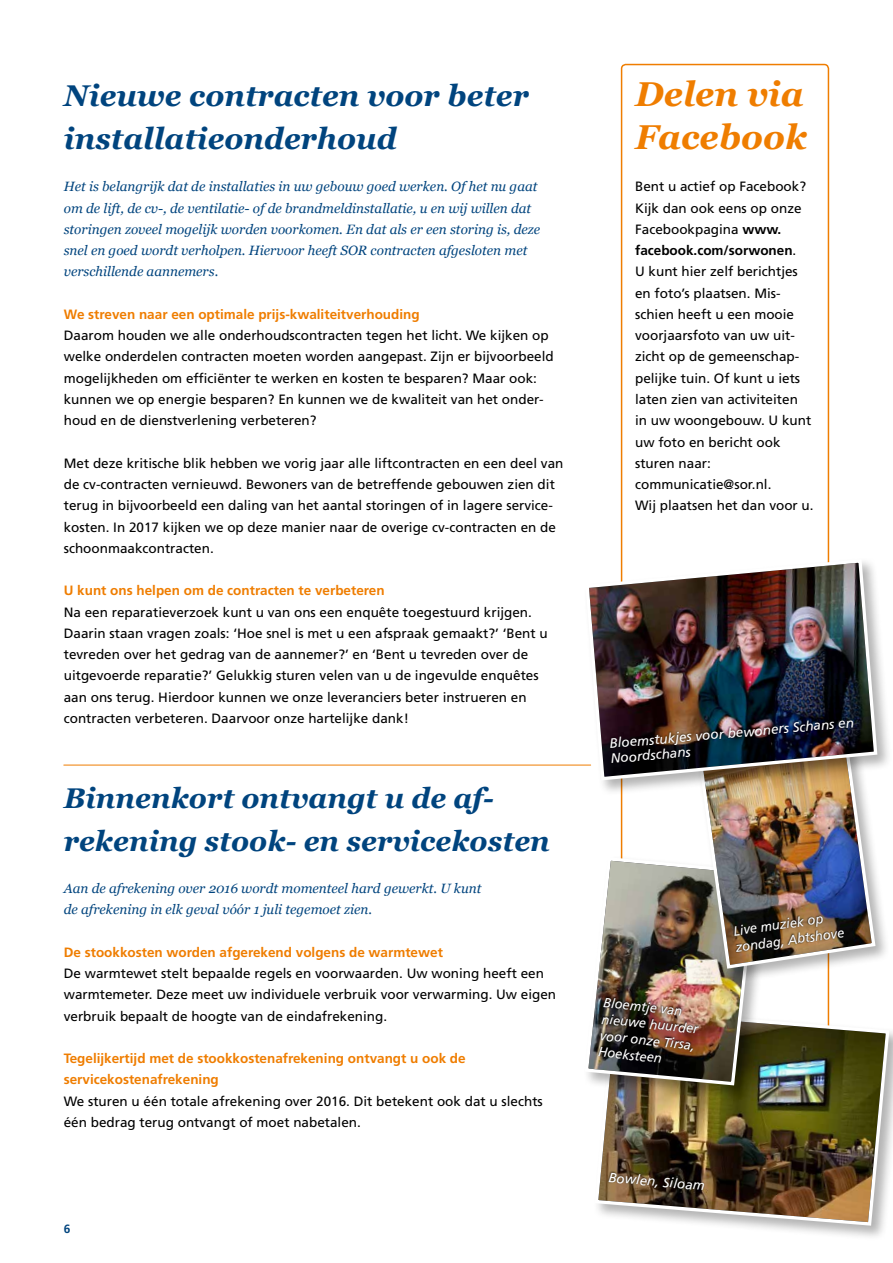
<style>
.page{position:relative;width:893px;height:1263px;background:#fff}
.page>*{position:absolute;margin:0;border:0;box-sizing:border-box;transform-origin:0 0}
.t1{font:italic 700 34.5px/42.5px "Georgia";color:#ef7d00}
.t2{font:italic 700 30px/42.5px "Georgia";color:#00447e}
.t3{font:italic 700 28.5px/42.5px "Georgia";color:#00447e}
.t4{font:13.5px/21.3px "Frutiger LT Std";color:#000}
.t5{font:italic 13.5px/21.3px "Georgia";color:#00447e}
.t6{font:700 13.5px/21.3px "Frutiger LT Std";color:#ef7d00}
.t7{font:italic 13.5px/16.5px "Frutiger LT Std";color:#fff;scale:.96 1}
.t8{font:italic 13.5px/15px "Frutiger LT Std";color:#fff}
.t9{font:700 12px "Frutiger LT Std";color:#00447e}
.s1{font-weight:700}
</style>
<div class="page">
<div style="left:593px;top:1006px;width:300px;height:235px;background:#000;opacity:.3"></div>
<img style="left:593px;top:1006px;width:298px;height:221px">
<svg style="left:606px;top:1170px;width:100px;height:24px;background:#463521"></svg>
<div style="left:583px;top:855px;width:190px;height:245px;background:#000;opacity:.3"></div>
<div style="left:696px;top:730px;width:195px;height:254px;background:#000;opacity:.3"></div>
<div style="left:584px;top:557px;width:308px;height:239px;background:#000;opacity:.3"></div>
<img style="left:584px;top:557px;width:295px;height:225px">
<img style="left:583px;top:715px;width:294px;height:372px">
<hr style="left:64px;top:765px;width:527px;height:1px;background:#ef7d00">
<h2 class="t2" style="left:64px;top:73px;width:466px">Nieuwe contracten voor beter installatieonderhoud</h2>
<p class="t5" style="left:64px;top:175px;width:478px">Het is belangrijk dat de installaties in uw gebouw goed werken. Of het nu gaat om de lift, de cv-, de ventilatie- of de brandmeldinstallatie, u en wij willen dat storingen zoveel mogelijk worden voorkomen. En dat als er een storing is, deze snel en goed wordt verholpen. Hiervoor heeft SOR contracten afgesloten met verschillende aannemers.</p>
<p class="t6" style="left:64px;top:304px;width:357px">We streven naar een optimale prijs-kwaliteitverhouding</p>
<p class="t4" style="left:64px;top:325px;width:491px">Daarom houden we alle onderhoudscontracten tegen het licht. We kijken op welke onderdelen contracten moeten worden aangepast. Zijn er bijvoorbeeld mogelijkheden om efficiënter te werken en kosten te besparen? Maar ook: kunnen we op energie besparen? En kunnen we de kwaliteit van het onder&shy;houd en de dienstverlening verbeteren?</p>
<p class="t4" style="left:64px;top:452px;width:501px">Met deze kritische blik hebben we vorig jaar alle liftcontracten en een deel van de cv-contracten vernieuwd. Bewoners van de betreffende gebouwen zien dit terug in bijvoorbeeld een daling van het aantal storingen of in lagere service&shy;kosten. In 2017 kijken we op deze manier naar de overige cv-contracten en de schoonmaakcontracten.</p>
<p class="t6" style="left:64px;top:580px;width:322px">U kunt ons helpen om de contracten te verbeteren</p>
<p class="t4" style="left:64px;top:601px;width:485px">Na een reparatieverzoek kunt u van ons een enquête toegestuurd krijgen.<br>Daarin staan vragen zoals: ‘Hoe snel is met u een afspraak gemaakt?’ ‘Bent u tevreden over het gedrag van de aannemer?’ en ‘Bent u tevreden over de uitgevoerde reparatie?’ Gelukkig sturen velen van u de ingevulde enquêtes aan ons terug. Hierdoor kunnen we onze leveranciers beter instrueren en contracten verbeteren. Daarvoor onze hartelijke dank!</p>
<h3 class="t3" style="left:64px;top:775px;width:488px">Binnenkort ontvangt u de af&shy;rekening stook- en servicekosten</h3>
<p class="t5" style="left:64px;top:877px;width:419px">Aan de afrekening over 2016 wordt momenteel hard gewerkt. U kunt de afrekening in elk geval vóór 1 juli tegemoet zien.</p>
<p class="t6" style="left:64px;top:941px;width:381px">De stookkosten worden afgerekend volgens de warmtewet</p>
<p class="t4" style="left:64px;top:963px;width:494px">De warmtewet stelt bepaalde regels en voorwaarden. Uw woning heeft een warmtemeter. Deze meet uw individuele verbruik voor verwarming. Uw eigen verbruik bepaalt de hoogte van de eindafrekening.</p>
<p class="t6" style="left:64px;top:1048px;width:403px">Tegelijkertijd met de stookkostenafrekening ontvangt u ook de servicekostenafrekening</p>
<p class="t4" style="left:64px;top:1090px;width:481px">We sturen u één totale afrekening over 2016. Dit betekent ook dat u slechts één bedrag terug ontvangt of moet nabetalen.</p>
<p class="t9" style="left:64px;top:1222px;width:8px">6</p>
<h1 class="t1" style="left:635px;top:71px;width:174px">Delen via<br>Facebook</h1>
<p class="t4" style="left:635px;top:176px;width:180px">Bent u actief op Facebook?<br>Kijk dan ook eens op onze<br>Facebookpagina <span class="s1">www. facebook.com/sorwonen</span>.<br>U kunt hier zelf berichtjes en foto’s plaatsen. Mis&shy;schien heeft u een mooie voorjaarsfoto van uw uit&shy;zicht op de gemeenschap&shy;pelijke tuin. Of kunt u iets laten zien van activiteiten<br>in uw woongebouw. U kunt uw foto en bericht ook sturen naar: communicatie@sor.nl.<br>Wij plaatsen het dan voor u.</p>
<p class="t8" style="left:609px;top:736px;width:247px;rotate:-5deg">Bloemstukjes voor bewoners Schans en<br>Noordschans</p>
<p class="t7" style="left:604px;top:994px;width:103px;rotate:6deg">Bloemtje van nieuwe huurder voor onze Tirsa,<br>Hoeksteen</p>
<p class="t7" style="left:732px;top:923px;width:116px;rotate:-8deg">Live muziek op zondag, Abtshove</p>
<p class="t8" style="left:609px;top:1170px;width:98px;rotate:5deg">Bowlen, Siloam</p>
</div>
